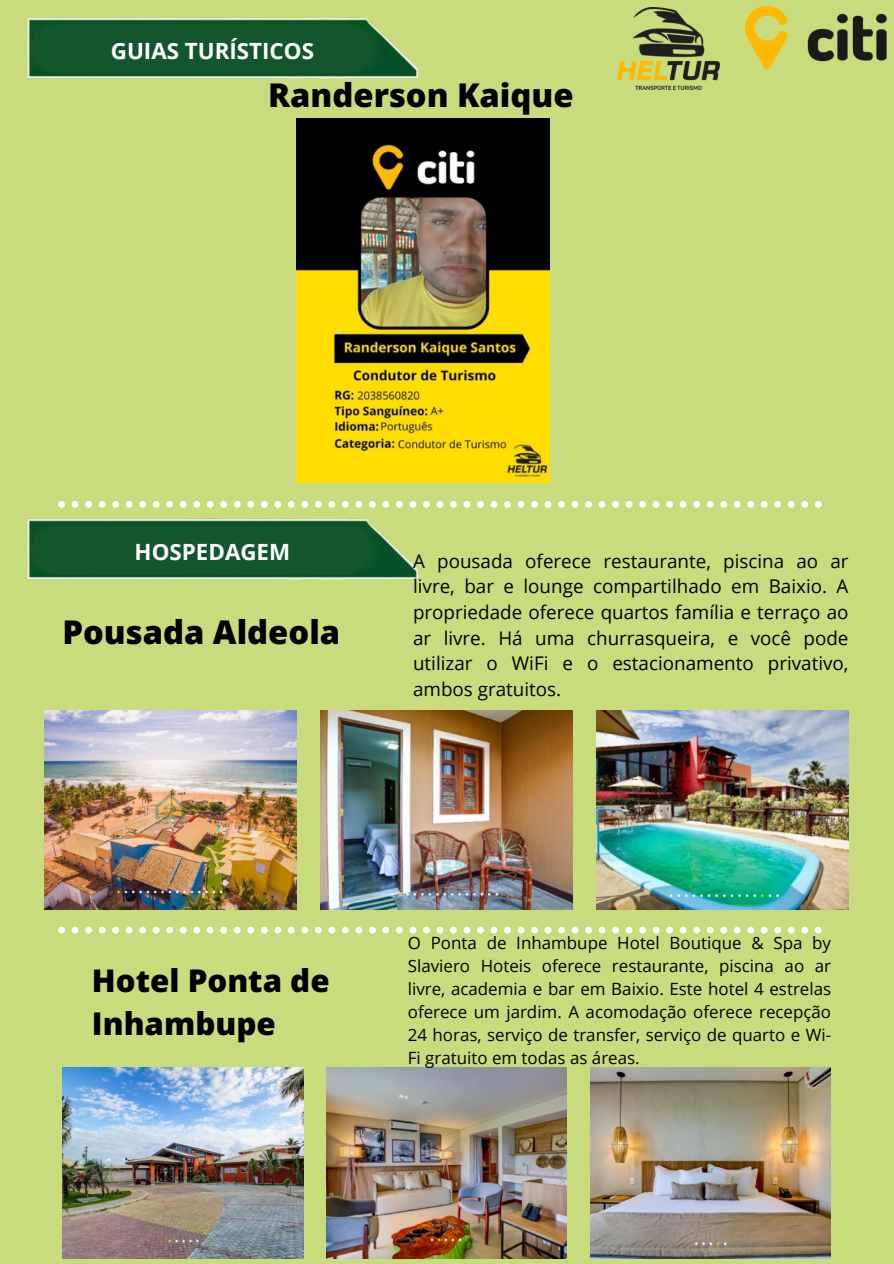
<style>
.page{position:relative;width:894px;height:1264px;background:#fff}
.page>*{position:absolute;margin:0;border:0;box-sizing:border-box;transform-origin:0 0}
.t1{font:800 32.7px "Open Sans";color:#000}
.t2{font:800 31.2px/43px "Open Sans";color:#000}
.t3{font:700 22.35px "Open Sans";color:#fff}
.t4{font:18.75px/25.7px "Open Sans";color:#000;text-align:justify}
.t5{font:16.95px/23.1px "Open Sans";color:#000;text-align:justify}
</style>
<div class="page">
<div style="left:0;top:0;width:893px;height:1263px;background:#c8dc7e"></div>
<img style="left:27px;top:17px;width:392px;height:62px">
<div style="left:33px;top:24px;width:338px;height:50px;background:#13562e"></div>
<svg style="left:450px;top:501px;width:371px;height:7px"></svg>
<img style="left:27px;top:501px;width:417px;height:79px">
<div style="left:33px;top:525px;width:338px;height:49px;background:#13562e"></div>
<img style="left:320px;top:710px;width:252px;height:199px">
<img style="left:596px;top:710px;width:252px;height:199px">
<img style="left:45px;top:710px;width:251px;height:199px">
<img style="left:326px;top:1067px;width:240px;height:191px">
<img style="left:590px;top:1067px;width:240px;height:191px">
<img style="left:62px;top:1067px;width:241px;height:191px">
<svg style="left:58px;top:926px;width:763px;height:7px"></svg>
<img style="left:745px;top:7px;width:140px;height:62px">
<img style="left:617px;top:8px;width:101px;height:82px">
<img style="left:297px;top:119px;width:252px;height:363px">
<p class="t3" style="left:111px;top:35px;width:204px">GUIAS TURÍSTICOS</p>
<p class="t1" style="left:268px;top:72px;width:307px">Randerson Kaique</p>
<h2 class="t3" style="left:135px;top:536px;width:157px">HOSPEDAGEM</h2>
<p class="t1" style="left:62px;top:609px;width:279px">Pousada Aldeola</p>
<h2 class="t4" style="left:413px;top:547px;width:437px">A pousada oferece restaurante, piscina ao ar livre, bar e lounge compartilhado em Baixio. A propriedade oferece quartos família e terraço ao ar livre. Há uma churrasqueira, e você pode utilizar o WiFi e o estacionamento privativo, ambos gratuitos.</h2>
<h3 class="t2" style="left:92px;top:958px;width:239px">Hotel Ponta de<br>Inhambupe</h3>
<h1 class="t5" style="left:407px;top:930px;width:425px">O Ponta de Inhambupe Hotel Boutique &amp; Spa by Slaviero Hoteis oferece restaurante, piscina ao ar livre, academia e bar em Baixio. Este hotel 4 estrelas oferece um jardim. A acomodação oferece recepção 24 horas, serviço de transfer, serviço de quarto e Wi-Fi gratuito em todas as áreas.</h1>
</div>
